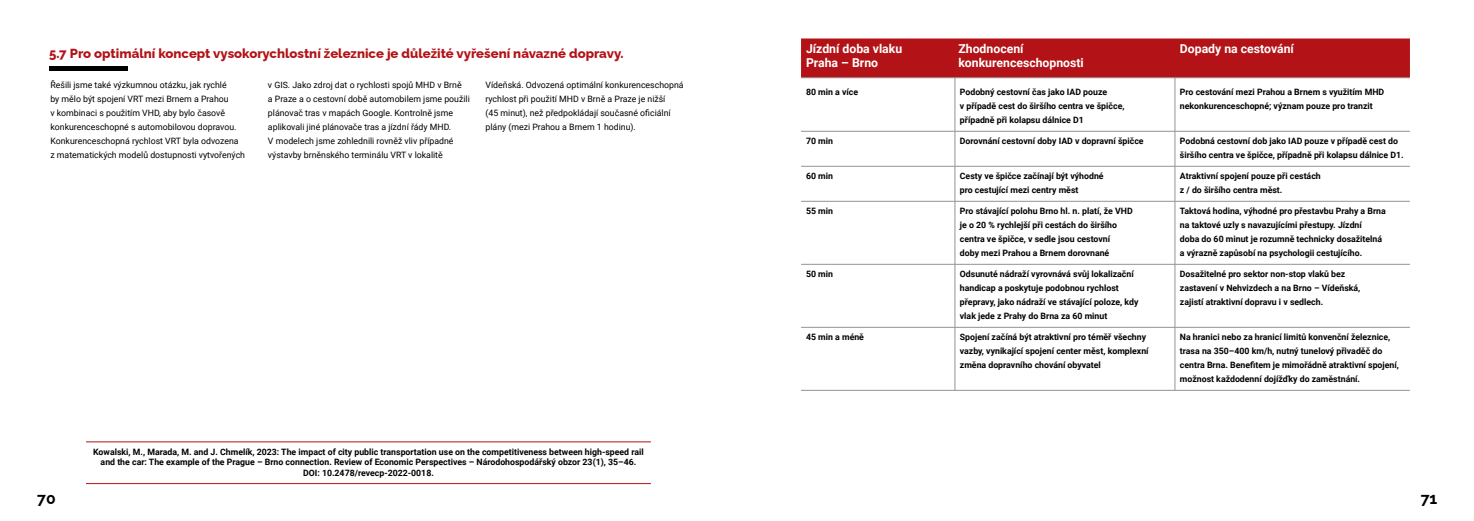
<style>
.page{position:relative;width:1474px;height:521px;background:#fff}
.page>*{position:absolute;margin:0;border:0;box-sizing:border-box;transform-origin:0 0}
.t1{font:100 15.75px "Raleway";color:#000}
.t2{font:100 13.12px "Raleway";color:#b31217}
.t3{font:700 12.25px/14px "Roboto";color:#fff}
.t4{font:700 8.75px/14px "Roboto";color:#000}
.t5{font:8.75px/14px "Roboto";color:#000}
</style>
<div class="page">
<hr style="left:49px;top:67px;width:78px;height:4px;background:#000">
<hr style="left:86px;top:441px;width:565px;height:1px;background:#b31217">
<hr style="left:86px;top:483px;width:565px;height:1px;background:#b31217">
<div style="left:801px;top:38px;width:608px;height:40px;background:#b31217"></div>
<hr style="left:801px;top:131px;width:153px;height:1px;background:#989190">
<hr style="left:954px;top:131px;width:220px;height:1px;background:#989190">
<hr style="left:1174px;top:131px;width:235px;height:1px;background:#989190">
<hr style="left:801px;top:166px;width:153px;height:1px;background:#989190">
<hr style="left:954px;top:166px;width:220px;height:1px;background:#989190">
<hr style="left:1174px;top:166px;width:235px;height:1px;background:#989190">
<hr style="left:801px;top:201px;width:153px;height:1px;background:#989190">
<hr style="left:954px;top:201px;width:220px;height:1px;background:#989190">
<hr style="left:1174px;top:201px;width:235px;height:1px;background:#989190">
<hr style="left:801px;top:264px;width:153px;height:1px;background:#989190">
<hr style="left:954px;top:264px;width:220px;height:1px;background:#989190">
<hr style="left:1174px;top:264px;width:235px;height:1px;background:#989190">
<hr style="left:801px;top:327px;width:153px;height:1px;background:#989190">
<hr style="left:954px;top:327px;width:220px;height:1px;background:#989190">
<hr style="left:1174px;top:327px;width:235px;height:1px;background:#989190">
<hr style="left:954px;top:390px;width:220px;height:1px;background:#989190">
<hr style="left:954px;top:78px;width:220px;height:1px;background:#989190">
<hr style="left:801px;top:78px;width:153px;height:1px;background:#989190">
<hr style="left:954px;top:78px;width:1px;height:53px;background:#989190">
<hr style="left:954px;top:131px;width:1px;height:35px;background:#989190">
<hr style="left:954px;top:166px;width:1px;height:35px;background:#989190">
<hr style="left:954px;top:201px;width:1px;height:63px;background:#989190">
<hr style="left:954px;top:264px;width:1px;height:63px;background:#989190">
<hr style="left:954px;top:327px;width:1px;height:63px;background:#989190">
<hr style="left:801px;top:390px;width:153px;height:1px;background:#989190">
<hr style="left:1174px;top:78px;width:235px;height:1px;background:#989190">
<hr style="left:1174px;top:78px;width:1px;height:53px;background:#989190">
<hr style="left:1174px;top:131px;width:1px;height:35px;background:#989190">
<hr style="left:1174px;top:166px;width:1px;height:35px;background:#989190">
<hr style="left:1174px;top:201px;width:1px;height:63px;background:#989190">
<hr style="left:1174px;top:264px;width:1px;height:63px;background:#989190">
<hr style="left:1174px;top:327px;width:1px;height:63px;background:#989190">
<hr style="left:1174px;top:390px;width:235px;height:1px;background:#989190">
<h2 class="t2" style="left:49px;top:43px;width:576px">5.7 Pro optimální koncept vysokorychlostní železnice je důležité vyřešení návazné dopravy.</h2>
<p class="t5" style="left:50px;top:77px;width:196px">Řešili jsme také výzkumnou otázku, jak rychlé<br>by mělo být spojení VRT mezi Brnem a Prahou<br>v kombinaci s použitím VHD, aby bylo časově konkurenceschopné s automobilovou dopravou.<br>Konkurenceschopná rychlost VRT byla odvozena z matematických modelů dostupnosti vytvořených</p>
<p class="t5" style="left:268px;top:77px;width:203px">v GIS. Jako zdroj dat o rychlosti spojů MHD v Brně<br>a Praze a o cestovní době automobilem jsme použili plánovač tras v mapách Google. Kontrolně jsme aplikovali jiné plánovače tras a jízdní řády MHD.<br>V modelech jsme zohlednili rovněž vliv případné výstavby brněnského terminálu VRT v lokalitě</p>
<p class="t5" style="left:485px;top:77px;width:200px">Vídeňská. Odvozená optimální konkurenceschopná rychlost při použití MHD v Brně a Praze je nižší<br>(45 minut), než předpokládají současné oficiální plány (mezi Prahou a Brnem 1 hodinu).</p>
<p class="t4" style="left:93px;top:446px;width:552px;line-height:10.5px;text-align:center">Kowalski, M., Marada, M. and J. Chmelík, 2023: The impact of city public transportation use on the competitiveness between high‑speed rail and the car: The example of the Prague – Brno connection. Review of Economic Perspectives – Národohospodářský obzor 23(1), 35–46.<br>DOI: 10.2478/revecp-2022-0018.</p>
<h3 class="t3" style="left:806px;top:41px;width:98px">Jízdní doba vlaku<br>Praha – Brno</h3>
<h3 class="t3" style="left:958px;top:41px;width:127px">Zhodnocení konkurenceschopnosti</h3>
<h3 class="t3" style="left:1179px;top:41px;width:115px">Dopady na cestování</h3>
<p class="t4" style="left:806px;top:84px;width:54px">80 min a více</p>
<p class="t4" style="left:959px;top:84px;width:166px">Podobný cestovní čas jako IAD pouze<br>v případě cest do širšího centra ve špičce, případně při kolapsu dálnice D1</p>
<p class="t4" style="left:1179px;top:84px;width:206px">Pro cestování mezi Prahou a Brnem s využitím MHD nekonkurenceschopné; význam pouze pro tranzit</p>
<p class="t4" style="left:806px;top:133px;width:29px">70 min</p>
<p class="t4" style="left:959px;top:133px;width:185px">Dorovnání cestovní doby IAD v dopravní špičce</p>
<p class="t4" style="left:1179px;top:133px;width:225px">Podobná cestovní dob jako IAD pouze v případě cest do širšího centra ve špičce, případně při kolapsu dálnice D1.</p>
<p class="t4" style="left:806px;top:168px;width:29px">60 min</p>
<p class="t4" style="left:959px;top:168px;width:145px">Cesty ve špičce začínají být výhodné pro cestující mezi centry měst</p>
<p class="t4" style="left:1179px;top:168px;width:142px">Atraktivní spojení pouze při cestách z / do širšího centra měst.</p>
<p class="t4" style="left:806px;top:203px;width:29px">55 min</p>
<p class="t4" style="left:959px;top:203px;width:174px">Pro stávající polohu Brno hl. n. platí, že VHD je o 20 % rychlejší při cestách do širšího centra ve špičce, v sedle jsou cestovní<br>doby mezi Prahou a Brnem dorovnané</p>
<p class="t4" style="left:1179px;top:203px;width:207px">Taktová hodina, výhodné pro přestavbu Prahy a Brna na taktové uzly s navazujícími přestupy. Jízdní<br>doba do 60 minut je rozumně technicky dosažitelná a výrazně zapůsobí na psychologii cestujícího.</p>
<p class="t4" style="left:806px;top:266px;width:29px">50 min</p>
<p class="t4" style="left:959px;top:266px;width:180px">Odsunuté nádraží vyrovnává svůj lokalizační handicap a poskytuje podobnou rychlost přepravy, jako nádraží ve stávající poloze, kdy vlak jede z Prahy do Brna za 60 minut</p>
<p class="t4" style="left:1179px;top:266px;width:182px">Dosažitelné pro sektor non‑stop vlaků bez zastavení v Nehvizdech a na Brno – Vídeňská, zajistí atraktivní dopravu i v sedlech.</p>
<p class="t4" style="left:806px;top:329px;width:60px">45 min a méně</p>
<p class="t4" style="left:959px;top:329px;width:190px">Spojení začíná být atraktivní pro téměř všechny vazby, vynikající spojení center měst, komplexní změna dopravního chování obyvatel</p>
<p class="t4" style="left:1179px;top:329px;width:221px">Na hranici nebo za hranicí limitů konvenční železnice, trasa na 350–400 km/h, nutný tunelový přivaděč do centra Brna. Benefitem je mimořádně atraktivní spojení, možnost každodenní dojížďky do zaměstnání.</p>
<h1 class="t1" style="left:37px;top:485px;width:20px">70</h1>
<h1 class="t1" style="left:1420px;top:485px;width:18px">71</h1>
</div>
